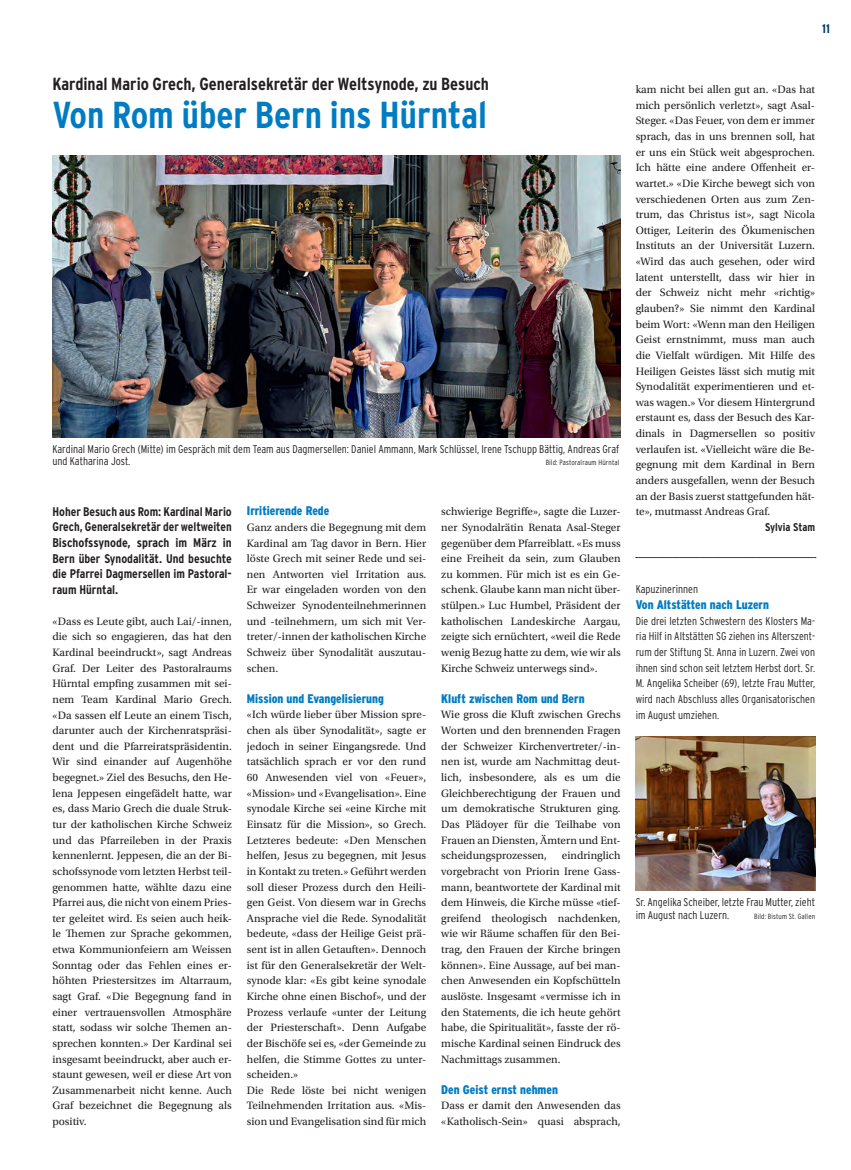
<style>
.page{position:relative;width:851px;height:1170px;background:#fff}
.page>*{position:absolute;margin:0;border:0;box-sizing:border-box;transform-origin:0 0}
.t1{font:700 37.5px "Interstate Condensed";color:#007cc2}
.t2{font:700 17.5px "Interstate Condensed";color:#231f20}
.t3{font:700 12.5px/15.6px "Interstate Condensed";color:#231f20;text-align:justify}
.t4{font:900 condensed 12.5px "Interstate";color:#007cc2}
.t5{font:700 12.5px "Interstate Condensed";color:#003667}
.t6{font:11.25px/15.6px "Utopia Std";color:#231f20;text-align:justify}
.t7{font:300 condensed 11.25px/15.6px "Interstate";color:#231f20;text-align:justify}
.t8{font:300 11.25px/12.5px "Interstate Condensed";color:#231f20}
.t9{font:700 11.25px "Interstate Condensed";color:#231f20}
.t10{font:300 7.5px "Interstate Condensed";letter-spacing:.02em;color:#231f20}
</style>
<div class="page">
<img style="left:52px;top:156px;width:568px;height:281px">
<svg style="left:635px;top:557px;width:180px;height:1px"></svg>
<img style="left:635px;top:736px;width:179px;height:154px">
<p class="t5" style="left:821px;top:22px;width:9px">11</p>
<h2 class="t2" style="left:52px;top:74px;width:438px">Kardinal Mario Grech, Generalsekretär der Weltsynode, zu Besuch</h2>
<h1 class="t1" style="left:52px;top:94px;width:436px">Von Rom über Bern ins Hürntal</h1>
<p class="t8" style="left:52px;top:442px;width:568px">Kardinal Mario Grech (Mitte) im Gespräch mit dem Team aus Dagmersellen: Daniel Ammann, Mark Schlüssel, Irene Tschupp Bättig, Andreas Graf und Katharina Jost.</p>
<p class="t10" style="left:545px;top:458px;width:75px">Bild: Pastoralraum Hürntal</p>
<p class="t3" style="left:52px;top:503px;width:181px">Hoher Besuch aus Rom: Kardinal Mario Grech, Generalsekretär der weltweiten Bischofssynode, sprach im März in Bern über Synodalität. Und besuchte die Pfarrei Dagmersellen im Pastoral&shy;raum Hürntal.</p>
<p class="t6" style="left:52px;top:613px;width:181px">«Dass es Leute gibt, auch Lai/-innen, die sich so engagieren, das hat den Kardinal beeindruckt», sagt Andreas Graf. Der Leiter des Pastoralraums Hürntal empfing zusammen mit sei&shy;nem Team Kardinal Mario Grech. «Da sassen elf Leute an einem Tisch, darunter auch der Kirchenratspräsi&shy;dent und die Pfarreiratspräsidentin.<br>Wir sind einander auf Augenhöhe begegnet.» Ziel des Besuchs, den He&shy;lena Jeppesen eingefädelt hatte, war es, dass Mario Grech die duale Struk&shy;tur der katholischen Kirche Schweiz und das Pfarreileben in der Praxis kennenlernt. Jeppesen, die an der Bi&shy;schofssynode vom letzten Herbst teil&shy;genommen hatte, wählte dazu eine Pfarrei aus, die nicht von einem Pries&shy;ter geleitet wird. Es seien auch heik&shy;le Themen zur Sprache gekommen, etwa Kommunionfeiern am Weissen Sonntag oder das Fehlen eines er&shy;höhten Priestersitzes im Altarraum, sagt Graf. «Die Begegnung fand in einer vertrauensvollen Atmosphäre statt, sodass wir solche Themen an&shy;sprechen konnten.» Der Kardinal sei insgesamt beeindruckt, aber auch er&shy;staunt gewesen, weil er diese Art von Zusammenarbeit nicht kenne. Auch Graf bezeichnet die Begegnung als positiv.</p>
<p class="t4" style="left:247px;top:504px;width:84px">Irritierende Rede</p>
<p class="t6" style="left:247px;top:519px;width:181px">Ganz anders die Begegnung mit dem Kardinal am Tag davor in Bern. Hier löste Grech mit seiner Rede und sei&shy;nen Antworten viel Irritation aus.<br>Er war eingeladen worden von den Schweizer Synodenteilnehmerinnen und -teilnehmern, um sich mit Ver&shy;treter/-innen der katholischen Kirche Schweiz über Synodalität auszutau&shy;schen.</p>
<p class="t4" style="left:247px;top:691px;width:138px">Mission und Evangelisierung</p>
<p class="t6" style="left:247px;top:707px;width:181px;text-align:left">«Ich würde lieber über Mission spre&shy;chen als über Synodalität», sagte er jedoch in seiner Eingangsrede. Und tatsächlich sprach er vor den rund 60 Anwesenden viel von «Feuer», «Mission» und «Evangelisation». Eine synodale Kirche sei «eine Kirche mit Einsatz für die Mission», so Grech.<br>Letzteres bedeute: «Den Menschen helfen, Jesus zu begegnen, mit Jesus in Kontakt zu treten.» Geführt werden soll dieser Prozess durch den Heili&shy;gen Geist. Von diesem war in Grechs Ansprache viel die Rede. Synodalität bedeute, «dass der Heilige Geist prä&shy;sent ist in allen Getauften». Dennoch ist für den Generalsekretär der Welt&shy;synode klar: «Es gibt keine synodale Kirche ohne einen Bischof», und der Prozess verlaufe «unter der Leitung der Priesterschaft». Denn Aufgabe der Bischöfe sei es, «der Gemeinde zu helfen, die Stimme Gottes zu unter&shy;scheiden.»<br>Die Rede löste bei nicht wenigen Teilnehmenden Irritation aus. «Mis&shy;sion und Evangelisation sind für mich</p>
<p class="t6" style="left:441px;top:504px;width:181px">schwierige Begriffe», sagte die Luzer&shy;ner Synodalrätin Renata Asal-Steger gegenüber dem Pfarreiblatt. «Es muss eine Freiheit da sein, zum Glauben zu kommen. Für mich ist es ein Ge&shy;schenk. Glaube kann man nicht über&shy;stülpen.» Luc Humbel, Präsident der katholischen Landeskirche Aargau, zeigte sich ernüchtert, «weil die Rede wenig Bezug hatte zu dem, wie wir als Kirche Schweiz unterwegs sind».</p>
<p class="t4" style="left:441px;top:691px;width:145px">Kluft zwischen Rom und Bern</p>
<p class="t6" style="left:441px;top:707px;width:181px">Wie gross die Kluft zwischen Grechs Worten und den brennenden Fragen der Schweizer Kirchenvertreter/-in&shy;nen ist, wurde am Nachmittag deut&shy;lich, insbesondere, als es um die Gleichberechtigung der Frauen und um demokratische Strukturen ging.<br>Das Plädoyer für die Teilhabe von Frauen an Diensten, Ämtern und Ent&shy;scheidungsprozessen,</p>
<p class="t6" style="left:441px;top:847px;width:181px;text-indent:120px">eindringlich vorgebracht von Priorin Irene Gass&shy;mann, beantwortete der Kardinal mit dem Hinweis, die Kirche müsse «tief&shy;greifend theologisch nachdenken, wie wir Räume schaffen für den Bei&shy;trag, den Frauen der Kirche bringen können». Eine Aussage, auf bei man&shy;chen Anwesenden ein Kopfschütteln auslöste. Insgesamt «vermisse ich in den Statements, die ich heute gehört habe, die Spiritualität», fasste der rö&shy;mische Kardinal seinen Eindruck des Nachmittags zusammen.</p>
<p class="t4" style="left:441px;top:1082px;width:118px">Den Geist ernst nehmen</p>
<p class="t6" style="left:441px;top:1097px;width:181px">Dass er damit den Anwesenden das «Katholisch-Sein» quasi absprach,</p>
<p class="t6" style="left:635px;top:82px;width:181px">kam nicht bei allen gut an. «Das hat mich persönlich verletzt», sagt Asal-Steger. «Das Feuer, von dem er immer sprach, das in uns brennen soll, hat er uns ein Stück weit abgesprochen.<br>Ich hätte eine andere Offenheit er&shy;wartet.» «Die Kirche bewegt sich von verschiedenen Orten aus zum Zen&shy;trum, das Christus ist», sagt Nicola Ottiger, Leiterin des Ökumenischen Instituts an der Universität Luzern. «Wird das auch gesehen, oder wird latent unterstellt, dass wir hier in der Schweiz nicht mehr «richtig» glauben?» Sie nimmt den Kardinal beim Wort: «Wenn man den Heiligen Geist ernstnimmt, muss man auch die Vielfalt würdigen. Mit Hilfe des Heiligen Geistes lässt sich mutig mit Synodalität experimentieren und et&shy;was wagen.» Vor diesem Hintergrund erstaunt es, dass der Besuch des Kar&shy;dinals in Dagmersellen so positiv verlaufen ist. «Vielleicht wäre die Be&shy;gegnung mit dem Kardinal in Bern anders ausgefallen, wenn der Besuch an der Basis zuerst stattgefunden hät&shy;te», mutmasst Andreas Graf.</p>
<p class="t9" style="left:764px;top:520px;width:51px">Sylvia Stam</p>
<p class="t7" style="left:635px;top:581px;width:64px">Kapuzinerinnen</p>
<p class="t4" style="left:635px;top:597px;width:135px">Von Altstätten nach Luzern</p>
<p class="t7" style="left:635px;top:612px;width:181px">Die drei letzten Schwestern des Klosters Ma&shy;ria Hilf in Altstätten SG ziehen ins Alterszent&shy;rum der Stiftung St. Anna in Luzern. Zwei von ihnen sind schon seit letztem Herbst dort. Sr.<br>M. Angelika Scheiber (69), letzte Frau Mutter, wird nach Abschluss alles Organisatorischen im August umziehen.</p>
<p class="t8" style="left:635px;top:895px;width:181px">Sr. Angelika Scheiber, letzte Frau Mutter, zieht im August nach Luzern.</p>
<p class="t10" style="left:753px;top:911px;width:62px">Bild: Bistum St. Gallen</p>
</div>
